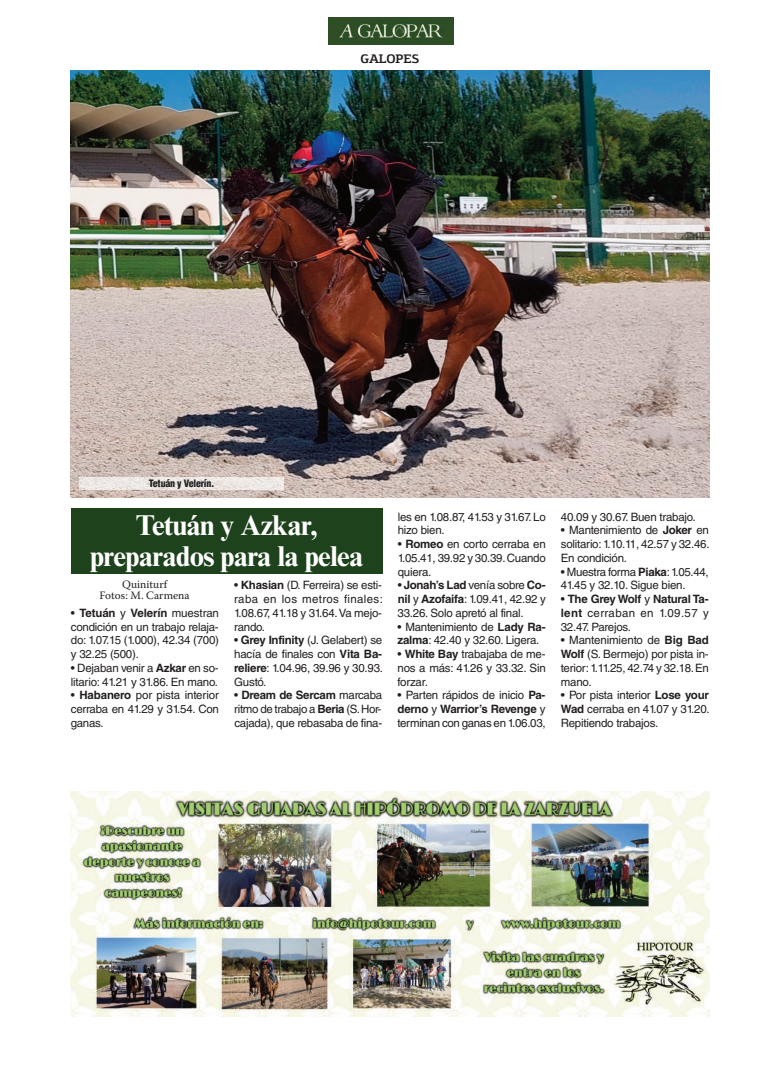
<style>
.page{position:relative;width:780px;height:1088px;background:#fff}
.page>*{position:absolute;margin:0;border:0;box-sizing:border-box;transform-origin:0 0}
.t1{font:700 28.75px/31.2px "Times New Roman MT Std";letter-spacing:-.025em;color:#fff;text-align:center}
.t2{font:700 12.5px "Bankinter Text";color:#231f20}
.t3{font:11.5px/13.8px "Helvetica LT Std";letter-spacing:-.02em;color:#231f20;text-align:justify}
.t4{font:11.25px/11.2px "Warnock Pro";color:#231f20;text-align:center}
.t5{font:900 condensed 10px "Helvetica LT Std";letter-spacing:-.025em;color:#231f20}
.s1{font-weight:700}
</style>
<div class="page">
<img style="left:329px;top:17px;width:125px;height:27px">
<img style="left:71px;top:71px;width:638px;height:427px">
<img style="left:80px;top:477px;width:203px;height:12px">
<div style="left:71px;top:508px;width:311px;height:66px;background:#1e421c"></div>
<img style="left:71px;top:792px;width:638px;height:224px">
<p class="t2" style="left:360px;top:51px;width:60px">GALOPES</p>
<p class="t5" style="left:149px;top:479px;width:67px">Tetuán y Velerín.</p>
<h1 class="t1" style="left:90px;top:513px;width:275px">Tetuán y Azkar, preparados para la pelea</h1>
<p class="t4" style="left:100px;top:579px;width:91px">Quiniturf<br>Fotos: M. Carmena</p>
<p class="t3" style="left:71px;top:607px;width:150px">• <span class="s1">Tetuán</span> y <span class="s1">Velerín</span> muestran condición en un trabajo relaja&shy;do: 1.07.15 (1.000), 42.34 (700) y 32.25 (500).</p>
<p class="t3" style="left:71px;top:662px;width:149px">• Dejaban venir a <span class="s1">Azkar</span> en so&shy;litario: 41.21 y 31.86. En mano.</p>
<p class="t3" style="left:71px;top:689px;width:150px">• <span class="s1">Habanero</span> por pista interior cerraba en 41.29 y 31.54. Con ganas.</p>
<p class="t3" style="left:234px;top:579px;width:150px">• <span class="s1">Khasian</span> (D. Ferreira) se esti&shy;raba en los metros finales:<br>1.08.67, 41.18 y 31.64. Va mejo&shy;rando.</p>
<p class="t3" style="left:234px;top:634px;width:150px">• <span class="s1">Grey Infinity</span> (J. Gelabert) se hacía de finales con <span class="s1">Vita Ba&shy;reliere</span>: 1.04.96, 39.96 y 30.93.<br>Gustó.</p>
<p class="t3" style="left:234px;top:689px;width:150px">• <span class="s1">Dream de Sercam</span> marcaba ritmo de trabajo a <span class="s1">Beria</span> (S. Hor&shy;cajada), que rebasaba de fina-</p>
<p class="t3" style="left:397px;top:511px;width:150px">les en 1.08.87, 41.53 y 31.67. Lo hizo bien.</p>
<p class="t3" style="left:397px;top:538px;width:150px">• <span class="s1">Romeo</span> en corto cerraba en 1.05.41, 39.92 y 30.39. Cuando quiera.</p>
<p class="t3" style="left:397px;top:579px;width:150px">• <span class="s1">Jonah’s Lad</span> venía sobre <span class="s1">Co&shy;nil</span> y <span class="s1">Azofaifa</span>: 1.09.41, 42.92 y 33.26. Solo apretó al final.</p>
<p class="t3" style="left:397px;top:621px;width:149px">• Mantenimiento de <span class="s1">Lady Ra&shy;zalma</span>: 42.40 y 32.60. Ligera.</p>
<p class="t3" style="left:397px;top:648px;width:150px">• <span class="s1">White Bay</span> trabajaba de me&shy;nos a más: 41.26 y 33.32. Sin forzar.</p>
<p class="t3" style="left:397px;top:689px;width:150px">• Parten rápidos de inicio <span class="s1">Pa&shy;derno</span> y <span class="s1">Warrior’s Revenge</span> y terminan con ganas en 1.06.03,</p>
<p class="t3" style="left:561px;top:511px;width:136px">40.09 y 30.67. Buen trabajo.</p>
<p class="t3" style="left:561px;top:524px;width:150px">• Mantenimiento de <span class="s1">Joker</span> en solitario: 1.10.11, 42.57 y 32.46.<br>En condición.</p>
<p class="t3" style="left:560px;top:566px;width:150px">• Muestra forma <span class="s1">Piaka</span>: 1.05.44,<br>41.45 y 32.10. Sigue bien.</p>
<p class="t3" style="left:560px;top:593px;width:150px">• <span class="s1">The Grey Wolf</span> y <span class="s1">Natural Ta&shy;lent</span> cerraban en 1.09.57 y 32.47. Parejos.</p>
<p class="t3" style="left:560px;top:634px;width:150px">• Mantenimiento de <span class="s1">Big Bad Wolf</span> (S. Bermejo) por pista in&shy;terior: 1.11.25, 42.74 y 32.18. En mano.</p>
<p class="t3" style="left:561px;top:689px;width:150px">• Por pista interior <span class="s1">Lose your Wad</span> cerraba en 41.07 y 31.20.<br>Repitiendo trabajos.</p>
</div>
